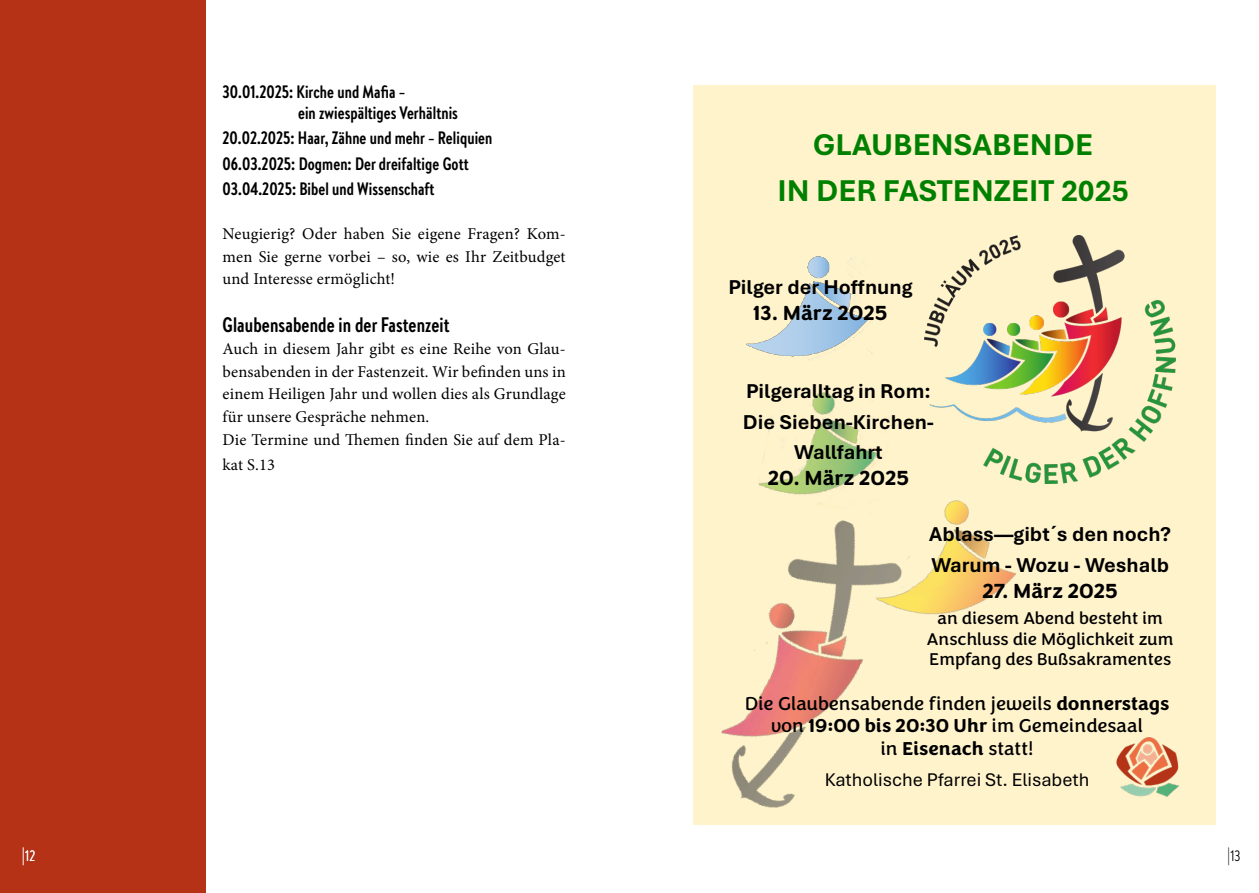
<style>
.page{position:relative;width:1259px;height:893px;background:#fff}
.page>*{position:absolute;margin:0;border:0;box-sizing:border-box;transform-origin:0 0}
.t1{font:700 31.65px/45.9px "Aptos";color:#008000;text-align:center}
.t2{font:700 21.15px "Aptos";color:#000}
.t3{font:700 21px "Aptos";color:#000}
.t4{font:700 21px "Congenial";color:#000}
.t5{font:700 21px "Brandon Text Cond";letter-spacing:.005em;color:#000}
.t6{font:19.35px/22.4px "Congenial";color:#000;text-align:center}
.t7{font:19.35px "Aptos";color:#000}
.t8{font:700 18px/25.5px "Brandon Text Cond";letter-spacing:.005em;color:#000}
.t9{font:17.55px/20.2px "Congenial";color:#000;text-align:center}
.t10{font:16.5px/22.5px "Minion Pro";letter-spacing:.01em;color:#000;text-align:justify}
.t11{font:15px "Brandon Text Cond";color:#000}
.t12{font:15px "Brandon Text Cond";color:#fff}
.s1{font-size:18px}
.s2{font-family:"Arial"}
.s3{font-weight:700}
</style>
<div class="page">
<div style="left:0;top:0;width:206px;height:893px;background:#b53217"></div>
<div style="left:693px;top:85px;width:523px;height:739px;background:#fff3cc"></div>
<img style="left:925px;top:235px;width:250px;height:248px">
<img style="left:746px;top:256px;width:127px;height:105px">
<img style="left:758px;top:392px;width:135px;height:115px">
<img style="left:872px;top:488px;width:144px;height:127px">
<img style="left:1116px;top:737px;width:64px;height:60px">
<img style="left:721px;top:507px;width:195px;height:301px">
<p class="t12" style="left:22px;top:846px;width:15px"><span class="s1">|</span>12</p>
<p class="t8" style="left:298px;top:80px;width:161px;line-height:21px;text-indent:-75px">30.01.2025: Kirche und Mafia –<br>ein zwiespältiges Verhältnis</p>
<p class="t8" style="left:223px;top:125px;width:271px">20.02.2025: Haar, Zähne und mehr – Reliquien<br>06.03.2025: Dogmen: Der dreifaltige Gott<br>03.04.2025: Bibel und Wissenschaft</p>
<p class="t10" style="left:223px;top:223px;width:344px">Neugierig? Oder haben Sie eigene Fragen? Kom&shy;men Sie gerne vorbei – so, wie es Ihr Zeitbudget und Interesse ermöglicht!</p>
<p class="t5" style="left:223px;top:310px;width:228px">Glaubensabende in der Fastenzeit</p>
<p class="t10" style="left:223px;top:338px;width:345px;text-align:left">Auch in diesem Jahr gibt es eine Reihe von Glau&shy;bensabenden in der Fastenzeit. Wir befinden uns in einem Heiligen Jahr und wollen dies als Grundlage für unsere Gespräche nehmen.<br>Die Termine und Themen finden Sie auf dem Pla-</p>
<p class="t10" style="left:223px;top:453px;width:54px">kat S.13</p>
<h1 class="t1" style="left:777px;top:120px;width:352px">GLAUBENSABENDE<br>IN DER FASTENZEIT 2025</h1>
<p class="t3" style="left:728px;top:273px;width:186px">Pilger der Hoffnung</p>
<p class="t4" style="left:753px;top:300px;width:136px">13. März 2025</p>
<p class="t3" style="left:746px;top:377px;width:186px">Pilgeralltag in Rom:</p>
<p class="t2" style="left:743px;top:407px;width:193px">Die Sieben-Kirchen-</p>
<p class="t3" style="left:794px;top:438px;width:90px">Wallfahrt</p>
<p class="t4" style="left:768px;top:465px;width:143px">20. März 2025</p>
<p class="t3" style="left:929px;top:520px;width:243px">Ablass—gibt<span class="s2">΄</span>s den noch?</p>
<p class="t2" style="left:931px;top:550px;width:239px">Warum - Wozu - Weshalb</p>
<p class="t4" style="left:982px;top:577px;width:137px">27. März 2025</p>
<p class="t9" style="left:927px;top:609px;width:248px">an diesem Abend besteht im<br>Anschluss die Möglichkeit zum<br>Empfang des Bußsakramentes</p>
<p class="t6" style="left:745px;top:693px;width:426px">Die Glaubensabende finden jeweils <span class="s3">donnerstags </span>von <span class="s3">19:00 bis 20:30 Uhr</span> im Gemeindesaal<br>in <span class="s3">Eisenach</span> statt!</p>
<p class="t7" style="left:824px;top:767px;width:266px">Katholische Pfarrei St. Elisabeth</p>
<p class="t11" style="left:1227px;top:846px;width:15px"><span class="s1">|</span>13</p>
</div>
